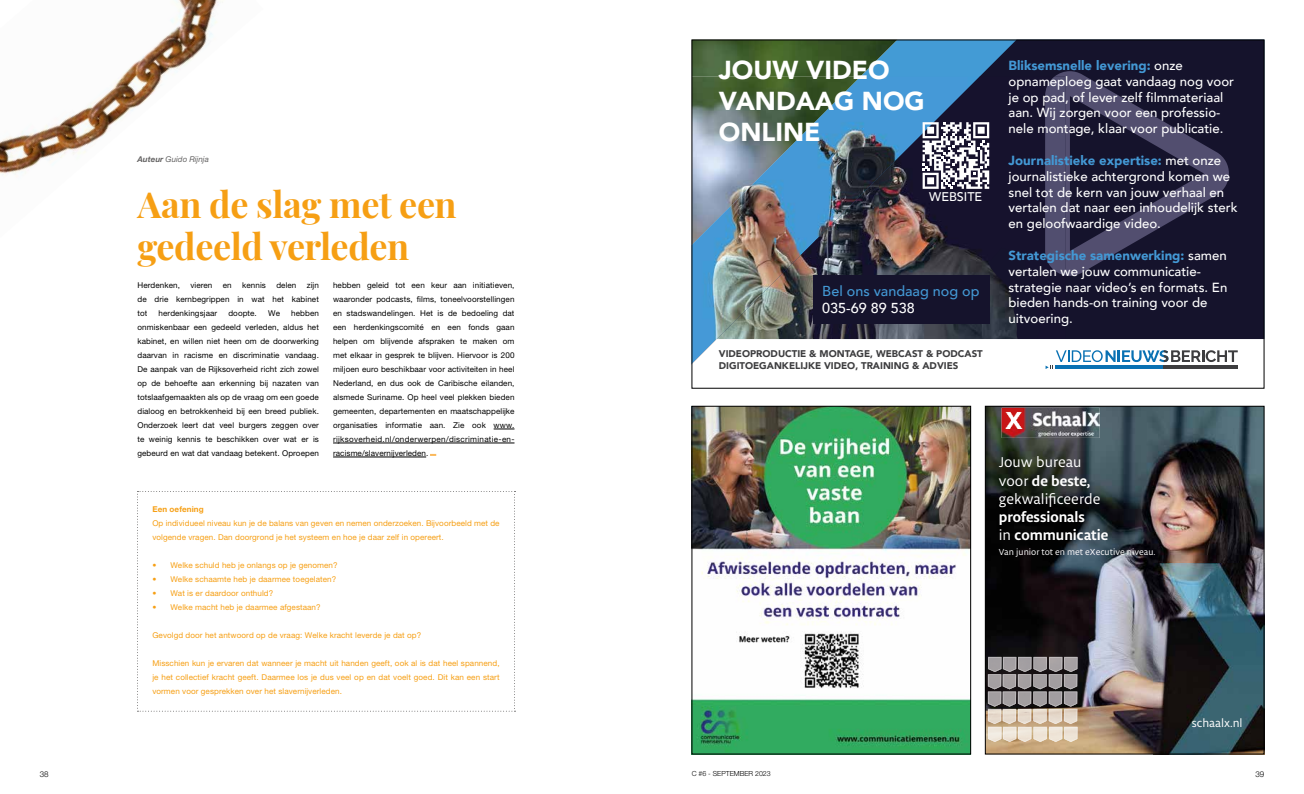
<style>
.page{position:relative;width:1304px;height:794px;background:#fff}
.page>*{position:absolute;margin:0;border:0;box-sizing:border-box;transform-origin:0 0}
.t1{font:700 36px/42px "Playfair Display";letter-spacing:-.01em;color:#f69f14}
.t2{font:900 25.9px/31.1px "Avenir";color:#fff}
.t3{font:15.2px/18.2px "Libertad";color:#fff}
.t4{font:700 15.2px/18.2px "Libertad";color:#fff}
.t5{font:500 14.4px "Avenir";color:#4398d4}
.t6{font:500 14.4px "Avenir";color:#fff}
.t7{font:500 13.2px/15.8px "Avenir";color:#fff}
.t8{font:500 12.6px "Avenir";color:#fff}
.t9{font:12.2px "Libertad";color:#fff}
.t10{font:900 9.7px/11.7px "Avenir";color:#3d3d3f}
.t11{font:9.3px "Libertad";color:#fff}
.t12{font:8px/14px "Helvetica Neue LT Pro";letter-spacing:.01em;color:#000;text-align:justify}
.t13{font:8px/14px "Helvetica Neue LT Pro";letter-spacing:.01em;color:#f69f14}
.t14{font:italic 8px "Helvetica Neue LT Pro";color:#646363}
.t15{font:700 8px "Helvetica Neue LT Pro";letter-spacing:.01em;color:#f69f14}
.t16{font:300 8px "Helvetica Neue LT Pro";color:#000}
.t17{font:300 7px "Helvetica Neue LT Pro";color:#000}
.s1{font-weight:700}
.s2{font-weight:900;color:#4398d4}
.s3{font-weight:400}
</style>
<div class="page">
<svg style="left:494px;top:429px;width:20px;height:1px"></svg>
<hr style="left:333px;top:443px;width:181px;height:1px;background:#000">
<hr style="left:333px;top:457px;width:93px;height:1px;background:#000">
<img style="left:0;top:0;width:223px;height:175px">
<svg style="left:137px;top:491px;width:378px;height:221px"></svg>
<img style="left:694px;top:408px;width:275px;height:344px">
<div style="left:692px;top:406px;width:279px;height:348px;border:1px solid #000"></div>
<img style="left:987px;top:408px;width:275px;height:344px">
<img style="left:1153px;top:564px;width:109px;height:188px">
<img style="left:1002px;top:408px;width:98px;height:30px">
<img style="left:1002px;top:409px;width:20px;height:19px">
<img style="left:988px;top:657px;width:13px;height:15px">
<img style="left:1003px;top:657px;width:13px;height:15px">
<img style="left:1018px;top:657px;width:13px;height:15px">
<img style="left:1033px;top:657px;width:14px;height:15px">
<img style="left:1049px;top:657px;width:13px;height:15px">
<img style="left:1064px;top:657px;width:13px;height:15px">
<img style="left:988px;top:674px;width:13px;height:15px">
<img style="left:1003px;top:674px;width:13px;height:15px">
<img style="left:1018px;top:674px;width:13px;height:15px">
<img style="left:1033px;top:674px;width:14px;height:15px">
<img style="left:1049px;top:674px;width:13px;height:15px">
<img style="left:1064px;top:674px;width:13px;height:15px">
<img style="left:988px;top:691px;width:13px;height:15px">
<img style="left:1003px;top:691px;width:13px;height:15px">
<img style="left:1018px;top:691px;width:13px;height:15px">
<img style="left:1033px;top:691px;width:14px;height:15px">
<img style="left:1049px;top:691px;width:13px;height:15px">
<img style="left:1064px;top:691px;width:13px;height:15px">
<img style="left:988px;top:709px;width:13px;height:15px">
<img style="left:1003px;top:709px;width:13px;height:15px">
<img style="left:1018px;top:709px;width:13px;height:15px">
<img style="left:1033px;top:709px;width:14px;height:15px">
<img style="left:1049px;top:709px;width:13px;height:15px">
<img style="left:1064px;top:709px;width:13px;height:15px">
<img style="left:988px;top:727px;width:13px;height:15px">
<img style="left:1003px;top:727px;width:13px;height:15px">
<img style="left:1018px;top:727px;width:13px;height:15px">
<img style="left:1033px;top:727px;width:14px;height:15px">
<img style="left:1049px;top:727px;width:13px;height:15px">
<img style="left:1064px;top:727px;width:13px;height:15px">
<div style="left:985px;top:406px;width:279px;height:348px;border:1px solid #000"></div>
<svg style="left:694px;top:42px;width:568px;height:29px;background:#2c484f"></svg>
<img style="left:694px;top:71px;width:568px;height:298px">
<svg style="left:430px;top:454px;width:6px;height:2px"></svg>
<p class="t14" style="left:137px;top:154px;width:73px"><span class="s1">Auteur</span> Guido Rijnja</p>
<h1 class="t1" style="left:137px;top:180px;width:321px">Aan de slag met een gedeeld verleden</h1>
<p class="t12" style="left:137px;top:278px;width:183px;text-indent:169px">zijn de drie kernbegrippen in wat het kabinet tot</p>
<p class="t12" style="left:137px;top:278px;width:44px">Herdenken,</p>
<p class="t12" style="left:190px;top:278px;width:24px">vieren</p>
<p class="t12" style="left:223px;top:278px;width:10px">en</p>
<p class="t12" style="left:242px;top:278px;width:25px">kennis</p>
<p class="t12" style="left:276px;top:278px;width:22px">delen</p>
<p class="t12" style="left:137px;top:306px;width:183px;text-indent:154px">hebben onmiskenbaar een gedeeld verleden, aldus het kabinet, en willen niet heen om de doorwerking daarvan in racisme en discriminatie vandaag.<br>De aanpak van de Rijksoverheid richt zich zowel op de behoefte aan erkenning bij nazaten van totslaafgemaakten als op de vraag om een goede dialoog en betrokkenheid bij een breed publiek.<br>Onderzoek leert dat veel burgers zeggen over te weinig kennis te beschikken over wat er is gebeurd en wat dat vandaag betekent. Oproepen</p>
<p class="t12" style="left:159px;top:306px;width:60px">herdenkingsjaar</p>
<p class="t12" style="left:228px;top:306px;width:30px">doopte.</p>
<p class="t12" style="left:268px;top:306px;width:13px">We</p>
<p class="t12" style="left:333px;top:278px;width:183px">hebben geleid tot een keur aan initiatieven, waaronder podcasts, films, toneelvoorstellingen en stadswandelingen. Het is de bedoeling dat een herdenkingscomité en een fonds gaan helpen om blijvende afspraken te maken om met elkaar in gesprek te blijven. Hiervoor is 200 miljoen euro beschikbaar voor activiteiten in heel Nederland, en dus ook de Caribische eilanden, alsmede Suriname. Op heel veel plekken bieden gemeenten, departementen en maatschappelijke organisaties informatie aan. Zie ook www. rijksoverheid.nl/onderwerpen/discriminatie-en&shy;racisme/slavernijverleden.</p>
<p class="t15" style="left:152px;top:504px;width:53px">Een oefening</p>
<p class="t13" style="left:152px;top:516px;width:349px">Op individueel niveau kun je de balans van geven en nemen onderzoeken. Bijvoorbeeld met de volgende vragen. Dan doorgrond je het systeem en hoe je daar zelf in opereert.</p>
<p class="t13" style="left:152px;top:558px;width:187px">• Welke schuld heb je onlangs op je genomen?</p>
<p class="t13" style="left:152px;top:572px;width:185px">• Welke schaamte heb je daarmee toegelaten?</p>
<p class="t13" style="left:152px;top:586px;width:122px">• Wat is er daardoor onthuld?</p>
<p class="t13" style="left:152px;top:600px;width:170px">• Welke macht heb je daarmee afgestaan?</p>
<p class="t13" style="left:152px;top:628px;width:270px">Gevolgd door het antwoord op de vraag: Welke kracht leverde je dat op?</p>
<p class="t13" style="left:152px;top:656px;width:349px;text-align:justify">Misschien kun je ervaren dat wanneer je macht uit handen geeft, ook al is dat heel spannend, je het collectief kracht geeft. Daarmee los je dus veel op en dat voelt goed. Dit kan een start vormen voor gesprekken over het slavernijverleden.</p>
<h2 class="t2" style="left:719px;top:54px;width:207px">JOUW VIDEO<br>VANDAAG NOG<br>ONLINE</h2>
<h3 class="t8" style="left:929px;top:186px;width:55px">WEBSITE</h3>
<h3 class="t5" style="left:822px;top:278px;width:159px">Bel ons vandaag nog op</h3>
<h3 class="t6" style="left:822px;top:296px;width:94px">035-69 89 538</h3>
<p class="t10" style="left:719px;top:348px;width:265px">VIDEOPRODUCTIE &amp; MONTAGE, WEBCAST &amp; PODCAST<br>DIGITOEGANKELIJKE VIDEO, TRAINING &amp; ADVIES</p>
<h3 class="t7" style="left:1009px;top:57px;width:227px"><span class="s2">Bliksemsnelle levering:</span> onze opnameploeg gaat vandaag nog voor je op pad, of lever zelf filmmateriaal aan. Wij zorgen voor een professio&shy;nele montage, klaar voor publicatie.</h3>
<h3 class="t7" style="left:1009px;top:152px;width:231px"><span class="s2">Journalistieke expertise:</span> met onze journalistieke achtergrond komen we snel tot de kern van jouw verhaal en vertalen dat naar een inhoudelijk sterk en geloofwaardige video.</h3>
<h3 class="t7" style="left:1009px;top:247px;width:220px"><span class="s2">Strategische samenwerking:</span> samen vertalen we jouw communicatie&shy;strategie naar video’s en formats. En bieden hands-on training voor de uitvoering.</h3>
<h3 class="t3" style="left:999px;top:453px;width:103px">Jouw bureau voor <span class="s1">de beste, </span>gekwalificeerde</h3>
<h3 class="t4" style="left:999px;top:507px;width:111px">professionals<br><span class="s3">in</span> communicatie</h3>
<p class="t11" style="left:999px;top:546px;width:158px">Van junior tot en met eXecutive niveau.</p>
<h3 class="t9" style="left:1192px;top:716px;width:52px">schaalx.nl</h3>
<p class="t16" style="left:40px;top:769px;width:10px">38</p>
<p class="t17" style="left:692px;top:769px;width:80px">C #6 - SEPTEMBER 2023</p>
<p class="t16" style="left:1255px;top:769px;width:10px">39</p>
</div>
